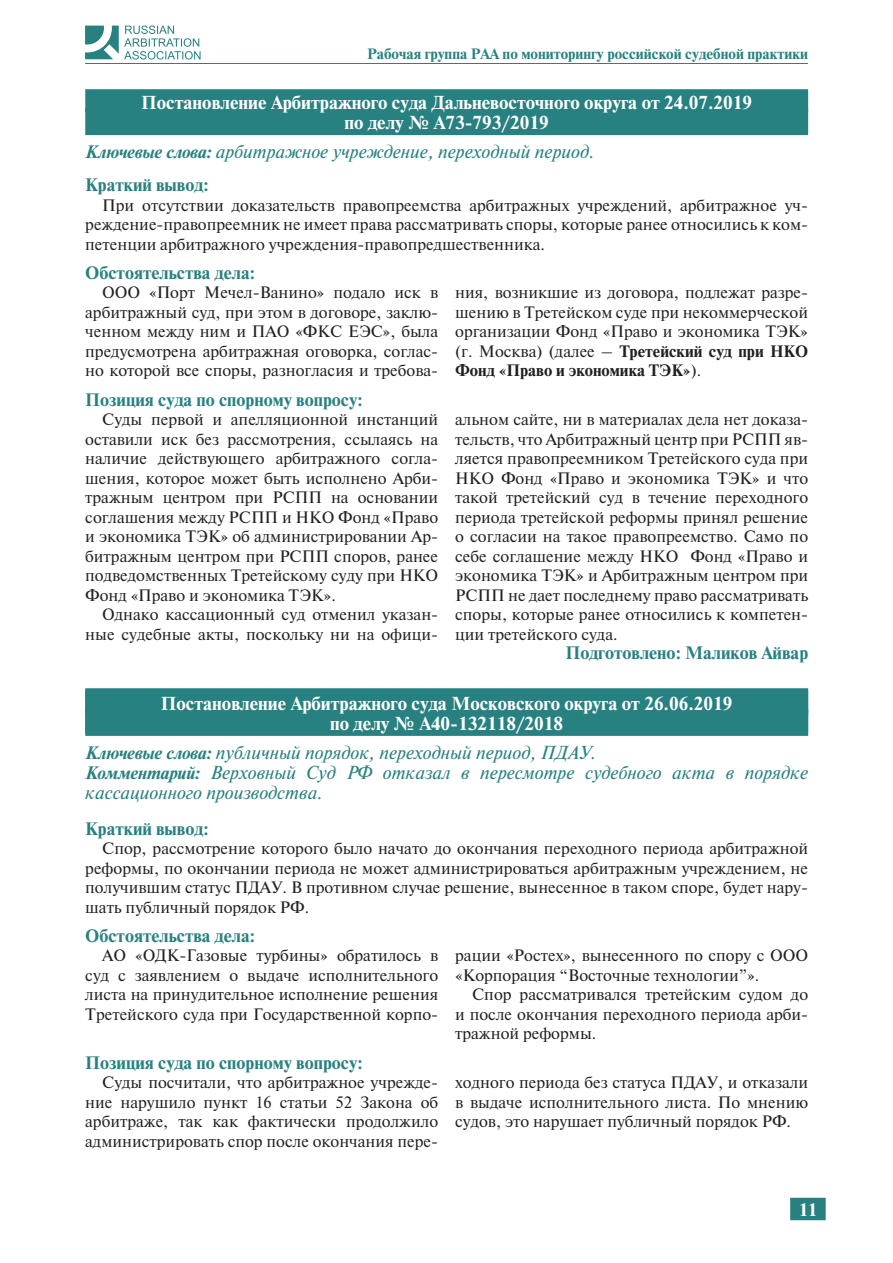
<style>
.page{position:relative;width:893px;height:1263px;background:#fff}
.page>*{position:absolute;margin:0;border:0;box-sizing:border-box;transform-origin:0 0}
.t1{font:italic 18.75px/20.2px "Newton C";color:#288181}
.t2{font:700 18.75px/20.7px "Newton C";color:#fff;text-align:center}
.t3{font:700 18px "Newton C";color:#288181}
.t4{font:700 18px "Newton C";color:#fff}
.t5{font:16.5px/19.5px "Newton C";color:#231f20;text-align:justify}
.t6{font:700 15px "Newton C";color:#288181}
.s1{font-weight:700;font-size:18px}
.s2{font-weight:700}
</style>
<div class="page">
<div style="left:790px;top:1198px;width:36px;height:22px;background:#288181"></div>
<hr style="left:85px;top:63px;width:723px;height:1px;background:#288181">
<svg style="left:85px;top:26px;width:116px;height:34px"></svg>
<div style="left:85px;top:89px;width:723px;height:23px;background:#288181"></div>
<div style="left:85px;top:108px;width:723px;height:27px;background:#288181"></div>
<div style="left:85px;top:688px;width:723px;height:27px;background:#288181"></div>
<div style="left:85px;top:709px;width:723px;height:27px;background:#288181"></div>
<p class="t6" style="left:367px;top:45px;width:442px">Рабочая группа РАА по мониторингу российской судебной практики</p>
<p class="t2" style="left:141px;top:92px;width:613px">Постановление Арбитражного суда Дальневосточного округа от 24.07.2019 по делу № А73-793/2019</p>
<p class="t1" style="left:85px;top:142px;width:510px"><span class="s1">Ключевые слова:</span> арбитражное учреждение, переходный период.</p>
<p class="t3" style="left:85px;top:175px;width:125px">Краткий вывод:</p>
<p class="t5" style="left:85px;top:195px;width:724px;text-indent:17px">При отсутствии доказательств правопреемства арбитражных учреждений, арбитражное уч&shy;реждение-правопреемник не имеет права рассматривать споры, которые ранее относились к ком&shy;петенции арбитражного учреждения-правопредшественника.</p>
<p class="t3" style="left:85px;top:263px;width:171px">Обстоятельства дела:</p>
<p class="t5" style="left:85px;top:283px;width:354px;text-indent:17px">ООО «Порт Мечел-Ванино» подало иск в арбитражный суд, при этом в договоре, заклю&shy;ченном между ним и ПАО «ФКС ЕЭС», была предусмотрена арбитражная оговорка, соглас&shy;но которой все споры, разногласия и требова-</p>
<p class="t5" style="left:455px;top:283px;width:354px">ния, возникшие из договора, подлежат разре&shy;шению в Третейском суде при некоммерческой организации Фонд «Право и экономика ТЭК» (г. Москва) (далее – <span class="s2">Третейский суд при НКО Фонд «Право и экономика ТЭК»</span>).</p>
<p class="t3" style="left:85px;top:389px;width:279px">Позиция суда по спорному вопросу:</p>
<p class="t5" style="left:85px;top:410px;width:354px;text-indent:17px">Суды первой и апелляционной инстанций оставили иск без рассмотрения, ссылаясь на наличие действующего арбитражного согла&shy;шения, которое может быть исполнено Арби&shy;тражным центром при РСПП на основании соглашения между РСПП и НКО Фонд «Право и экономика ТЭК» об администрировании Ар&shy;битражным центром при РСПП споров, ранее подведомственных Третейскому суду при НКО Фонд «Право и экономика ТЭК».</p>
<p class="t5" style="left:85px;top:605px;width:354px;text-align:right">Однако кассационный суд отменил указан&shy;ные судебные акты, поскольку ни на офици-</p>
<p class="t5" style="left:455px;top:410px;width:354px">альном сайте, ни в материалах дела нет доказа&shy;тельств, что Арбитражный центр при РСПП яв&shy;ляется правопреемником Третейского суда при НКО Фонд «Право и экономика ТЭК» и что такой третейский суд в течение переходного периода третейской реформы принял решение о согласии на такое правопреемство. Само по себе соглашение между НКО Фонд «Право и экономика ТЭК» и Арбитражным центром при РСПП не дает последнему право рассматривать споры, которые ранее относились к компетен&shy;ции третейского суда.</p>
<p class="t3" style="left:565px;top:643px;width:244px">Подготовлено: Маликов Айвар</p>
<p class="t2" style="left:161px;top:693px;width:573px">Постановление Арбитражного суда Московского округа от 26.06.2019 по делу № А40-132118/2018</p>
<p class="t1" style="left:85px;top:742px;width:724px"><span class="s1">Ключевые слова:</span> публичный порядок, переходный период, ПДАУ.<br><span class="s1">Комментарий:</span> Верховный Суд РФ отказал в пересмотре судебного акта в порядке кассационного производства.</p>
<p class="t3" style="left:85px;top:818px;width:125px">Краткий вывод:</p>
<p class="t5" style="left:85px;top:839px;width:724px;text-indent:17px">Спор, рассмотрение которого было начато до окончания переходного периода арбитражной реформы, по окончании периода не может администрироваться арбитражным учреждением, не получившим статус ПДАУ. В противном случае решение, вынесенное в таком споре, будет нару&shy;шать публичный порядок РФ.</p>
<p class="t3" style="left:85px;top:926px;width:171px">Обстоятельства дела:</p>
<p class="t5" style="left:85px;top:946px;width:354px;text-indent:17px">АО «ОДК-Газовые турбины» обратилось в суд с заявлением о выдаче исполнительного листа на принудительное исполнение решения Третейского суда при Государственной корпо-</p>
<p class="t5" style="left:455px;top:946px;width:354px">рации «Ростех», вынесенного по спору с ООО «Корпорация “Восточные технологии”».</p>
<p class="t5" style="left:455px;top:985px;width:354px;text-indent:17px">Спор рассматривался третейским судом до и после окончания переходного периода арби&shy;тражной реформы.</p>
<p class="t3" style="left:85px;top:1052px;width:279px">Позиция суда по спорному вопросу:</p>
<p class="t5" style="left:85px;top:1073px;width:354px;text-indent:17px">Суды посчитали, что арбитражное учрежде&shy;ние нарушило пункт 16 статьи 52 Закона об арбитраже, так как фактически продолжило администрировать спор после окончания пере-</p>
<p class="t5" style="left:455px;top:1073px;width:354px">ходного периода без статуса ПДАУ, и отказали в выдаче исполнительного листа. По мнению судов, это нарушает публичный порядок РФ.</p>
<p class="t4" style="left:799px;top:1200px;width:20px">11</p>
</div>
